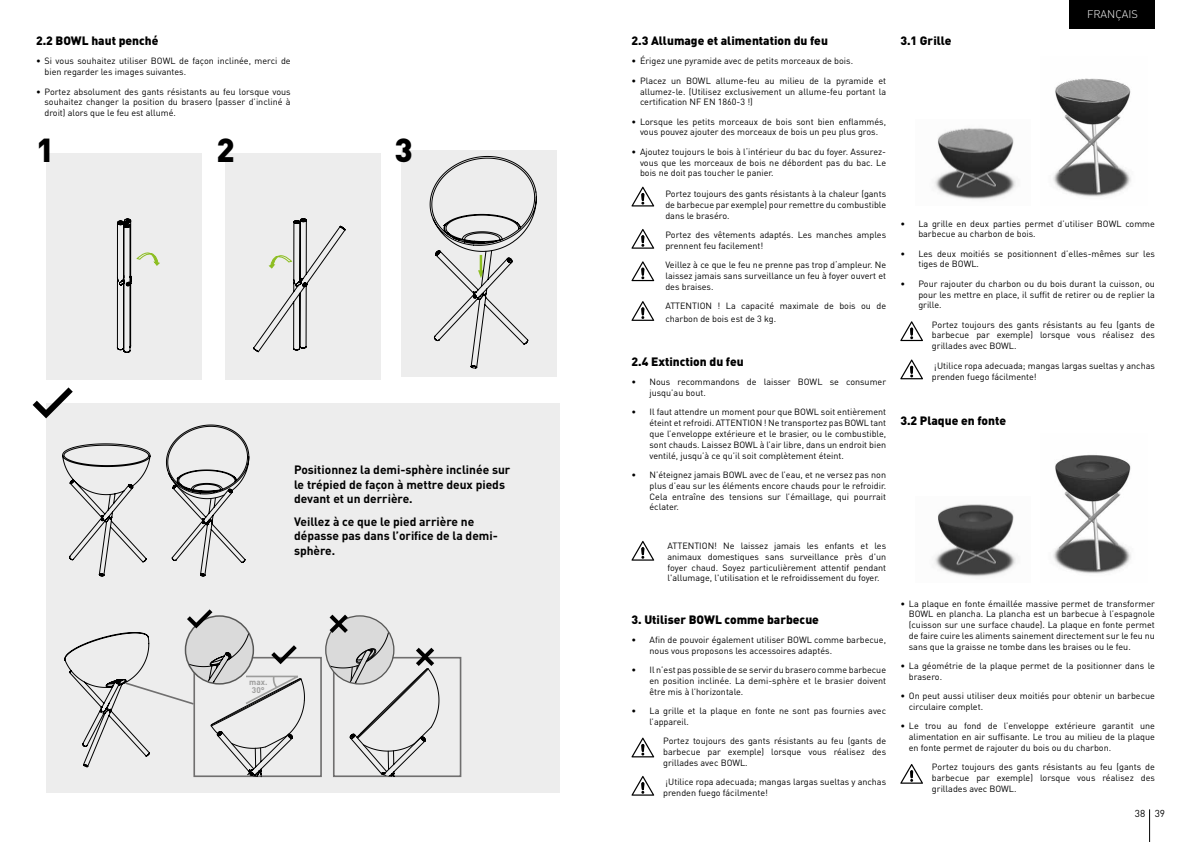
<style>
.page{position:relative;width:1191px;height:842px;background:#fff}
.page>*{position:absolute;margin:0;border:0;box-sizing:border-box;transform-origin:0 0}
.t1{font:900 32.9px "DIN Pro";color:#000}
.t2{font:700 12px/14.4px "DIN Pro";color:#000}
.t3{font:900 12px "DIN Pro";color:#000}
.t4{font:300 11px "DIN Pro";color:#fff}
.t5{font:10px "DIN Pro";color:#000}
.t6{font:9px/10.8px "DIN Pro";color:#000;text-align:justify}
.t7{font:700 8.2px/8.2px "DIN Pro";color:#9d9d9c;text-align:center}
</style>
<div class="page">
<div style="left:1070px;top:0;width:85px;height:28px;background:#000"></div>
<hr style="left:1149px;top:809px;width:1px;height:33px;background:#000">
<svg style="left:631px;top:187px;width:23px;height:19px"></svg>
<svg style="left:631px;top:229px;width:23px;height:20px"></svg>
<svg style="left:631px;top:261px;width:23px;height:20px"></svg>
<svg style="left:631px;top:301px;width:23px;height:20px"></svg>
<svg style="left:631px;top:541px;width:23px;height:20px"></svg>
<svg style="left:631px;top:738px;width:23px;height:19px"></svg>
<svg style="left:631px;top:776px;width:23px;height:20px"></svg>
<svg style="left:900px;top:321px;width:23px;height:20px"></svg>
<svg style="left:900px;top:359px;width:23px;height:20px"></svg>
<svg style="left:900px;top:764px;width:23px;height:20px"></svg>
<img style="left:1053px;top:78px;width:78px;height:119px">
<img style="left:934px;top:128px;width:82px;height:72px">
<img style="left:1053px;top:455px;width:78px;height:119px">
<img style="left:934px;top:504px;width:82px;height:73px">
<div style="left:46px;top:403px;width:513px;height:389px;background:#ededed"></div>
<div style="left:193px;top:657px;width:129px;height:120px;border:2px solid #706f6f"></div>
<div style="left:333px;top:657px;width:128px;height:120px;border:2px solid #706f6f"></div>
<svg style="left:62px;top:443px;width:89px;height:133px"></svg>
<svg style="left:166px;top:424px;width:83px;height:152px"></svg>
<svg style="left:325px;top:614px;width:114px;height:163px"></svg>
<svg style="left:64px;top:609px;width:241px;height:168px"></svg>
<div style="left:225px;top:153px;width:156px;height:227px;background:#ededed"></div>
<svg style="left:253px;top:218px;width:93px;height:134px"></svg>
<div style="left:46px;top:153px;width:156px;height:227px;background:#ededed"></div>
<svg style="left:117px;top:218px;width:43px;height:135px"></svg>
<div style="left:401px;top:150px;width:155px;height:227px;background:#ededed"></div>
<svg style="left:32px;top:387px;width:41px;height:32px"></svg>
<svg style="left:429px;top:156px;width:108px;height:213px"></svg>
<h2 class="t3" style="left:36px;top:33px;width:124px">2.2 BOWL haut penché</h2>
<p class="t6" style="left:45px;top:55px;width:248px;text-indent:-9px">• Si vous souhaitez utiliser BOWL de façon inclinée, merci de bien regarder les images suivantes.</p>
<p class="t6" style="left:45px;top:86px;width:248px;text-indent:-9px">• Portez absolument des gants résistants au feu lorsque vous souhaitez changer la position du brasero (passer d’incliné à droit) alors que le feu est allumé.</p>
<h1 class="t1" style="left:36px;top:127px;width:20px">1</h1>
<h1 class="t1" style="left:216px;top:127px;width:20px">2</h1>
<h1 class="t1" style="left:394px;top:127px;width:20px">3</h1>
<h2 class="t2" style="left:294px;top:462px;width:218px">Positionnez la demi-sphère inclinée sur le trépied de façon à mettre deux pieds devant et un derrière.</h2>
<h2 class="t2" style="left:294px;top:514px;width:205px">Veillez à ce que le pied arrière ne dépasse pas dans l’orifice de la demi&shy;sphère.</h2>
<p class="t7" style="left:249px;top:678px;width:20px">max.<br>30°</p>
<h2 class="t3" style="left:631px;top:33px;width:198px">2.3 Allumage et alimentation du feu</h2>
<p class="t6" style="left:631px;top:55px;width:223px">• Érigez une pyramide avec de petits morceaux de bois.</p>
<p class="t6" style="left:640px;top:75px;width:248px;text-indent:-9px">• Placez un BOWL allume-feu au milieu de la pyramide et allumez-le. (Utilisez exclusivement un allume-feu portant la certification NF EN 1860-3 !)</p>
<p class="t6" style="left:631px;top:116px;width:256px;text-align:center">• Lorsque les petits morceaux de bois sont bien enflammés, vous pouvez ajouter des morceaux de bois un peu plus gros.</p>
<p class="t6" style="left:640px;top:146px;width:248px;text-indent:-9px">• Ajoutez toujours le bois à l‘intérieur du bac du foyer. Assurez&shy;vous que les morceaux de bois ne débordent pas du bac. Le bois ne doit pas toucher le panier.</p>
<p class="t6" style="left:665px;top:188px;width:222px">Portez toujours des gants résistants à la chaleur (gants de barbecue par exemple) pour remettre du combustible dans le braséro.</p>
<p class="t6" style="left:665px;top:229px;width:222px">Portez des vêtements adaptés. Les manches amples prennent feu facilement!</p>
<p class="t6" style="left:665px;top:259px;width:222px">Veillez à ce que le feu ne prenne pas trop d‘ampleur. Ne laissez jamais sans surveillance un feu à foyer ouvert et des braises.</p>
<p class="t6" style="left:665px;top:299px;width:222px;line-height:12.6px">ATTENTION ! La capacité maximale de bois ou de charbon de bois est de 3 kg.</p>
<h2 class="t3" style="left:631px;top:353px;width:114px">2.4 Extinction du feu</h2>
<p class="t6" style="left:649px;top:376px;width:238px;text-indent:-18px">• Nous recommandons de laisser BOWL se consumer jusqu’au bout.</p>
<p class="t6" style="left:649px;top:406px;width:238px;text-indent:-18px">• Il faut attendre un moment pour que BOWL soit entièrement éteint et refroidi. ATTENTION ! Ne transportez pas BOWL tant que l’enveloppe extérieure et le brasier, ou le combustible, sont chauds. Laissez BOWL à l’air libre, dans un endroit bien ventilé, jusqu’à ce qu’il soit complètement éteint.</p>
<p class="t6" style="left:649px;top:469px;width:238px;text-indent:-18px">• N’éteignez jamais BOWL avec de l’eau, et ne versez pas non plus d’eau sur les éléments encore chauds pour le refroidir.<br>Cela entraîne des tensions sur l’émaillage, qui pourrait éclater.</p>
<p class="t6" style="left:667px;top:540px;width:220px">ATTENTION! Ne laissez jamais les enfants et les animaux domestiques sans surveillance près d'un foyer chaud. Soyez particulièrement attentif pendant l'allumage, l'utilisation et le refroidissement du foyer.</p>
<h2 class="t3" style="left:631px;top:611px;width:189px">3. Utiliser BOWL comme barbecue</h2>
<p class="t6" style="left:649px;top:634px;width:238px;text-indent:-18px">• Afin de pouvoir également utiliser BOWL comme barbecue, nous vous proposons les accessoires adaptés.</p>
<p class="t6" style="left:649px;top:664px;width:238px;text-indent:-18px">• Il n’est pas possible de se servir du brasero comme barbecue en position inclinée. La demi-sphère et le brasier doivent être mis à l’horizontale.</p>
<p class="t6" style="left:649px;top:705px;width:238px;text-indent:-18px">• La grille et la plaque en fonte ne sont pas fournies avec l’appareil.</p>
<p class="t6" style="left:663px;top:735px;width:224px">Portez toujours des gants résistants au feu (gants de barbecue par exemple) lorsque vous réalisez des grillades avec BOWL.</p>
<p class="t6" style="left:663px;top:776px;width:224px">¡Utilice ropa adecuada; mangas largas sueltas y anchas prenden fuego fácilmente!</p>
<h2 class="t3" style="left:900px;top:33px;width:53px">3.1 Grille</h2>
<p class="t4" style="left:1087px;top:6px;width:52px">FRANÇAIS</p>
<p class="t6" style="left:918px;top:217px;width:238px;text-indent:-18px">• La grille en deux parties permet d’utiliser BOWL comme barbecue au charbon de bois.</p>
<p class="t6" style="left:918px;top:248px;width:238px;text-indent:-18px">• Les deux moitiés se positionnent d’elles-mêmes sur les tiges de BOWL.</p>
<p class="t6" style="left:918px;top:278px;width:238px;text-indent:-18px">• Pour rajouter du charbon ou du bois durant la cuisson, ou pour les mettre en place, il suffit de retirer ou de replier la grille.</p>
<p class="t6" style="left:932px;top:319px;width:224px">Portez toujours des gants résistants au feu (gants de barbecue par exemple) lorsque vous réalisez des grillades avec BOWL.</p>
<p class="t6" style="left:932px;top:360px;width:224px">¡Utilice ropa adecuada; mangas largas sueltas y anchas prenden fuego fácilmente!</p>
<h2 class="t3" style="left:900px;top:413px;width:107px">3.2 Plaque en fonte</h2>
<p class="t6" style="left:909px;top:598px;width:248px;text-indent:-9px">• La plaque en fonte émaillée massive permet de transformer BOWL en plancha. La plancha est un barbecue à l’espagnole (cuisson sur une surface chaude). La plaque en fonte permet de faire cuire les aliments sainement directement sur le feu nu sans que la graisse ne tombe dans les braises ou le feu.</p>
<p class="t6" style="left:909px;top:660px;width:248px;text-indent:-9px">• La géométrie de la plaque permet de la positionner dans le brasero.</p>
<p class="t6" style="left:909px;top:690px;width:248px;text-indent:-9px">• On peut aussi utiliser deux moitiés pour obtenir un barbecue circulaire complet.</p>
<p class="t6" style="left:909px;top:720px;width:248px;text-indent:-9px">• Le trou au fond de l’enveloppe extérieure garantit une alimentation en air suffisante. Le trou au milieu de la plaque en fonte permet de rajouter du bois ou du charbon.</p>
<p class="t6" style="left:932px;top:761px;width:224px">Portez toujours des gants résistants au feu (gants de barbecue par exemple) lorsque vous réalisez des grillades avec BOWL.</p>
<p class="t5" style="left:1134px;top:807px;width:32px">38 39</p>
</div>
